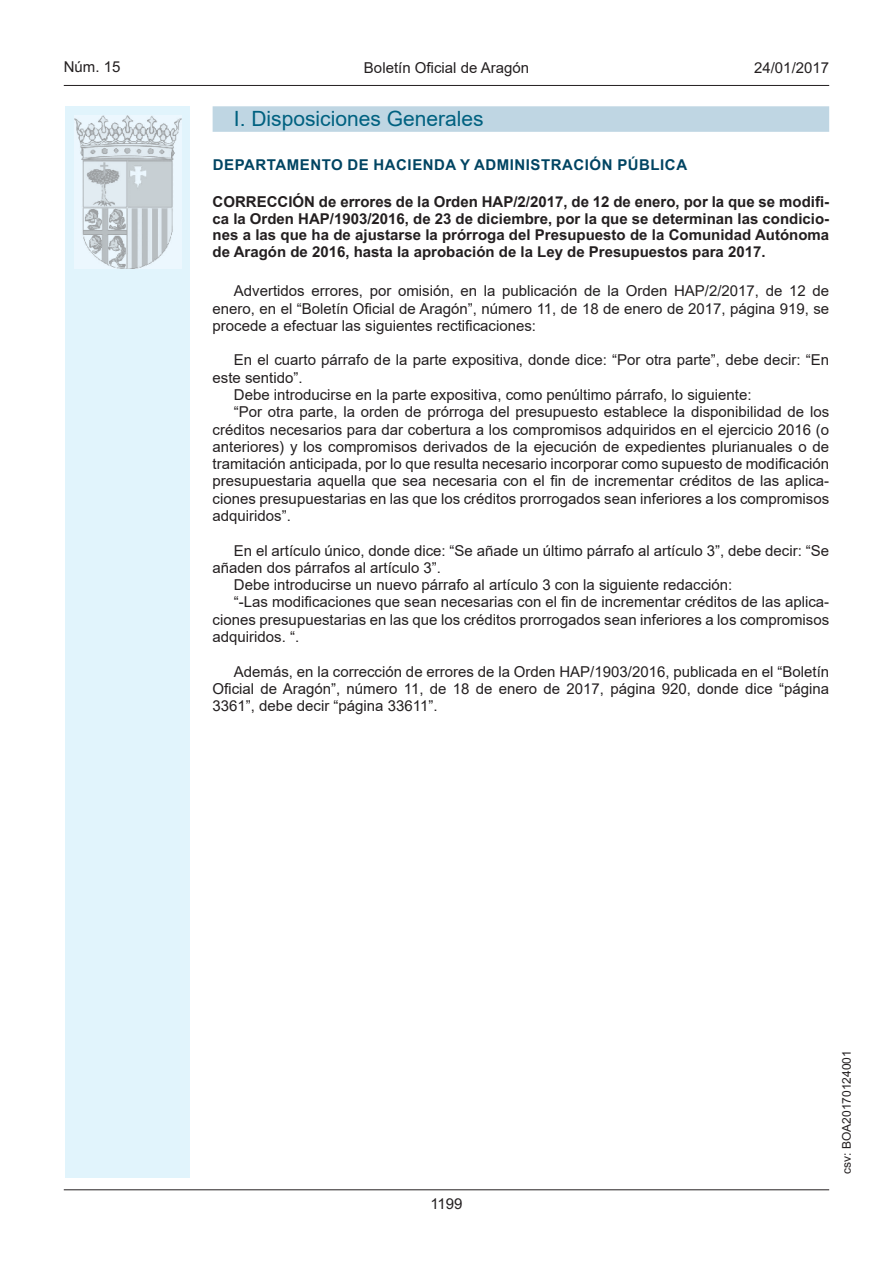
<style>
.page{position:relative;width:893px;height:1263px;background:#fff}
.page>*{position:absolute;margin:0;border:0;box-sizing:border-box;transform-origin:0 0}
.Titulo_sec{font:21px "Arial MT2";color:#006180}
.inicio_de_parrafo{font:15px/17.2px "Arial MT2";color:#231f20;text-align:justify}
.Titulo_text{font:15px/16.5px "Arial Bold MT2";color:#231f20;text-align:justify}
.emisor_text{font:15px "Arial Bold MT2";letter-spacing:.035em;color:#004462}
.estilo_head-c{font:15px "Arial MT2";color:#231f20}
.estilo_head-d{font:15px "Arial";color:#231f20}
.estilo_head-i{font:15px "Arial";color:#231f20}
.numero_pagina{font:15px "Arial";color:#231f20}
.estilo_head-i-2{font:12px "Arial";color:#231f20}
.s1{font-family:"Arial";font-weight:700}
</style>
<div class="page">
<div style="left:65px;top:106px;width:125px;height:1072px;background:#e1f4fc"></div>
<img style="left:75px;top:115px;width:106px;height:153px">
<hr style="left:64px;top:85px;width:765px;height:1px;background:#231f20">
<hr style="left:64px;top:1189px;width:765px;height:1px;background:#231f20">
<div style="left:213px;top:106px;width:616px;height:26px;background:#bfd6e3"></div>
<p class="estilo_head-i" style="left:64px;top:57px;width:58px">Núm. 15</p>
<p class="estilo_head-c" style="left:364px;top:57px;width:167px">Boletín Oficial de Aragón</p>
<p class="estilo_head-d" style="left:754px;top:57px;width:77px">24/01/2017</p>
<p class="Titulo_sec" style="left:234px;top:104px;width:251px">I. Disposiciones Generales</p>
<p class="emisor_text" style="left:213px;top:154px;width:476px">DEPARTAMENTO DE HACIENDA Y ADMINISTRACIÓN PÚBLICA</p>
<p class="Titulo_text" style="left:213px;top:194px;width:618px"><span class="s1">CORRECCIÓN de errores de la Orden HAP/2/2017, de 12 de enero, por la que se modifi&shy;</span>ca la Orden HAP/1903/2016, de 23 de diciembre, por la que se determinan las condicio&shy;nes a las que ha de ajustarse la prórroga del Presupuesto de la Comunidad Autónoma de Aragón de 2016, hasta la aprobación de la Ley de Presupuestos para 2017.</p>
<p class="inicio_de_parrafo" style="left:213px;top:282px;width:618px;text-indent:21px">Advertidos errores, por omisión, en la publicación de la Orden HAP/2/2017, de 12 de enero, en el “Boletín Oficial de Aragón”, número 11, de 18 de enero de 2017, página 919, se procede a efectuar las siguientes rectificaciones:</p>
<p class="inicio_de_parrafo" style="left:213px;top:351px;width:618px;text-indent:21px">En el cuarto párrafo de la parte expositiva, donde dice: “Por otra parte”, debe decir: “En este sentido”.</p>
<p class="inicio_de_parrafo" style="left:234px;top:386px;width:519px">Debe introducirse en la parte expositiva, como penúltimo párrafo, lo siguiente:</p>
<p class="inicio_de_parrafo" style="left:213px;top:403px;width:618px;text-indent:21px">“Por otra parte, la orden de prórroga del presupuesto establece la disponibilidad de los créditos necesarios para dar cobertura a los compromisos adquiridos en el ejercicio 2016 (o anteriores) y los compromisos derivados de la ejecución de expedientes plurianuales o de tramitación anticipada, por lo que resulta necesario incorporar como supuesto de modificación presupuestaria aquella que sea necesaria con el fin de incrementar créditos de las aplica&shy;ciones presupuestarias en las que los créditos prorrogados sean inferiores a los compromisos adquiridos”.</p>
<p class="inicio_de_parrafo" style="left:213px;top:542px;width:618px;text-indent:21px">En el artículo único, donde dice: “Se añade un último párrafo al artículo 3”, debe decir: “Se añaden dos párrafos al artículo 3”.</p>
<p class="inicio_de_parrafo" style="left:234px;top:576px;width:500px">Debe introducirse un nuevo párrafo al artículo 3 con la siguiente redacción:</p>
<p class="inicio_de_parrafo" style="left:213px;top:593px;width:618px;text-indent:21px">“-Las modificaciones que sean necesarias con el fin de incrementar créditos de las aplica&shy;ciones presupuestarias en las que los créditos prorrogados sean inferiores a los compromisos adquiridos. “.</p>
<p class="inicio_de_parrafo" style="left:213px;top:662px;width:618px;text-indent:21px">Además, en la corrección de errores de la Orden HAP/1903/2016, publicada en el “Boletín Oficial de Aragón”, número 11, de 18 de enero de 2017, página 920, donde dice “página 3361”, debe decir “página 33611”.</p>
<p class="numero_pagina" style="left:430px;top:1193px;width:34px">1199</p>
<p class="estilo_head-i-2" style="left:838px;top:1174px;width:125px;rotate:-90deg">csv: BOA20170124001</p>
</div>
